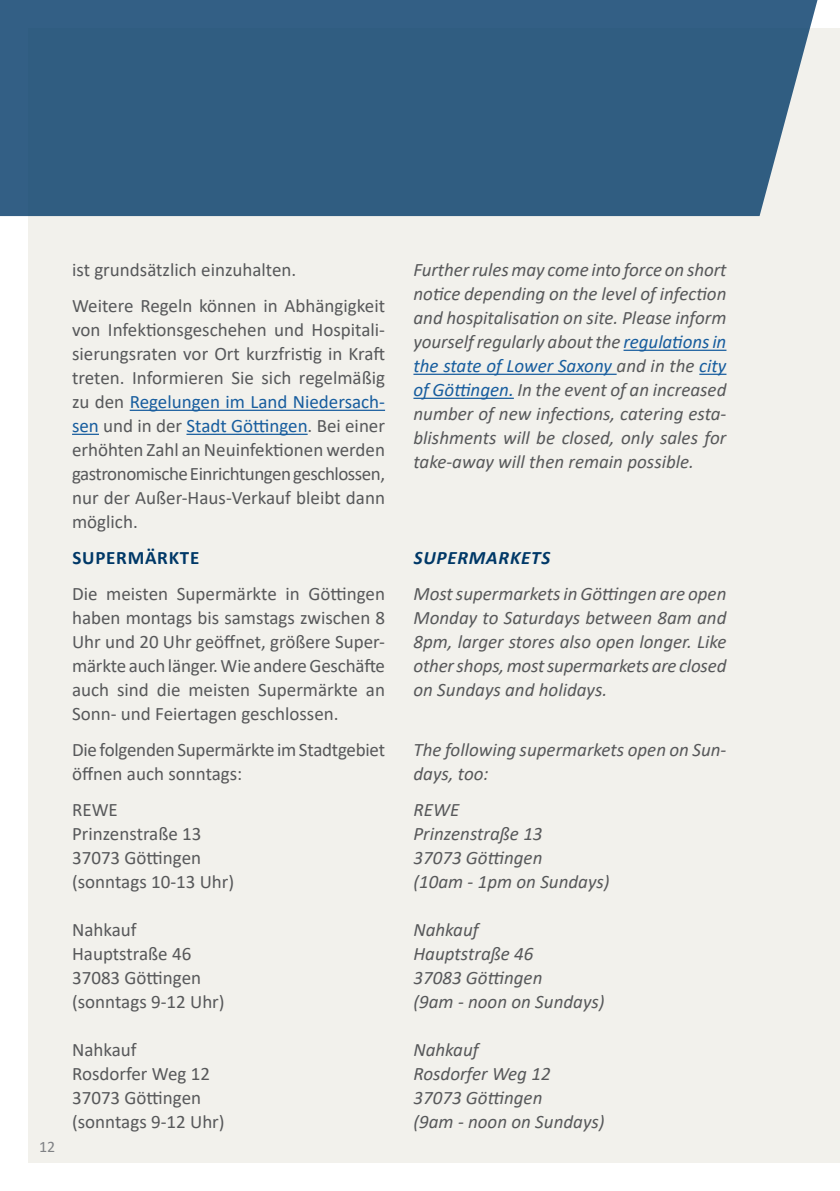
<style>
.page{position:relative;width:840px;height:1191px;background:#fff}
.page>*{position:absolute;margin:0;border:0;box-sizing:border-box;transform-origin:0 0}
.Copy{font:19px/24px "Calibri";color:#57585a;text-align:justify}
.Copy-2{font:italic 19px/24px "Calibri";color:#57585a;text-align:justify}
.Copy-3{font:italic 700 19px "Calibri";letter-spacing:.04em;color:#003867}
.Copy-4{font:700 19px "Calibri";letter-spacing:.04em;color:#003867}
.Copy-5{font:16px "Calibri";color:#808285}
.s1{color:#175d9e}
</style>
<div class="page">
<div style="left:28px;top:28px;width:811px;height:1134px;background:#f2f1ec"></div>
<div style="left:0;top:0;width:818px;height:216px;background:#305d81"></div>
<hr style="left:130px;top:410px;width:255px;height:1px;background:#175d9e">
<svg style="left:72px;top:434px;width:27px;height:1px"></svg>
<hr style="left:186px;top:434px;width:121px;height:1px;background:#175d9e">
<hr style="left:623px;top:350px;width:103px;height:1px;background:#175d9e">
<hr style="left:413px;top:374px;width:203px;height:1px;background:#175d9e">
<svg style="left:699px;top:374px;width:27px;height:1px"></svg>
<hr style="left:413px;top:398px;width:100px;height:1px;background:#175d9e">
<p class="Copy-5" style="left:39px;top:1136px;width:18px">12</p>
<p class="Copy" style="left:72px;top:257px;width:226px">ist grundsätzlich einzuhalten.</p>
<p class="Copy" style="left:72px;top:293px;width:314px">Weitere Regeln können in Abhängigkeit von Infektionsgeschehen und Hospitali&shy;sierungsraten vor Ort kurzfristig in Kraft treten. Informieren Sie sich regelmäßig zu den <span class="s1">Regelungen im Land Niedersach&shy;sen</span> und in der <span class="s1">Stadt Göttingen</span>. Bei einer erhöhten Zahl an Neuinfektionen werden gastronomische Einrichtungen geschlossen, nur der Außer-Haus-Verkauf bleibt dann möglich.</p>
<p class="Copy-4" style="left:72px;top:544px;width:128px">SUPERMÄRKTE</p>
<p class="Copy" style="left:72px;top:581px;width:314px">Die meisten Supermärkte in Göttingen haben montags bis samstags zwischen 8<br>Uhr und 20 Uhr geöffnet, größere Super&shy;märkte auch länger. Wie andere Geschäfte auch sind die meisten Supermärkte an Sonn- und Feiertagen geschlossen.</p>
<p class="Copy" style="left:72px;top:737px;width:314px">Die folgenden Supermärkte im Stadtgebiet öffnen auch sonntags:</p>
<p class="Copy" style="left:72px;top:797px;width:47px">REWE</p>
<p class="Copy" style="left:72px;top:821px;width:131px">Prinzenstraße 13</p>
<p class="Copy" style="left:72px;top:845px;width:130px">37073 Göttingen</p>
<p class="Copy" style="left:72px;top:869px;width:164px">(sonntags 10-13 Uhr)</p>
<p class="Copy" style="left:72px;top:917px;width:66px">Nahkauf</p>
<p class="Copy" style="left:72px;top:941px;width:121px">Hauptstraße 46</p>
<p class="Copy" style="left:72px;top:965px;width:130px">37083 Göttingen</p>
<p class="Copy" style="left:72px;top:989px;width:154px">(sonntags 9-12 Uhr)</p>
<p class="Copy" style="left:72px;top:1037px;width:66px">Nahkauf</p>
<p class="Copy" style="left:72px;top:1061px;width:139px">Rosdorfer Weg 12</p>
<p class="Copy" style="left:72px;top:1085px;width:130px">37073 Göttingen</p>
<p class="Copy" style="left:72px;top:1109px;width:154px">(sonntags 9-12 Uhr)</p>
<p class="Copy-2" style="left:413px;top:257px;width:314px">Further rules may come into force on short notice depending on the level of infection and hospitalisation on site. Please inform yourself regularly about the <span class="s1">regulations in the state of Lower Saxony</span> and in the <span class="s1">city of Göttingen.</span> In the event of an increased number of new infections, catering esta&shy;blishments will be closed, only sales for take-away will then remain possible.</p>
<p class="Copy-3" style="left:413px;top:544px;width:138px">SUPERMARKETS</p>
<p class="Copy-2" style="left:413px;top:581px;width:314px">Most supermarkets in Göttingen are open Monday to Saturdays between 8am and 8pm, larger stores also open longer. Like other shops, most supermarkets are closed on Sundays and holidays.</p>
<p class="Copy-2" style="left:413px;top:737px;width:314px">The following supermarkets open on Sun&shy;days, too:</p>
<p class="Copy-2" style="left:413px;top:797px;width:47px">REWE</p>
<p class="Copy-2" style="left:413px;top:821px;width:131px">Prinzenstraße 13</p>
<p class="Copy-2" style="left:413px;top:845px;width:130px">37073 Göttingen</p>
<p class="Copy-2" style="left:413px;top:869px;width:198px">(10am - 1pm on Sundays)</p>
<p class="Copy-2" style="left:413px;top:917px;width:67px">Nahkauf</p>
<p class="Copy-2" style="left:413px;top:941px;width:121px">Hauptstraße 46</p>
<p class="Copy-2" style="left:413px;top:965px;width:130px">37083 Göttingen</p>
<p class="Copy-2" style="left:413px;top:989px;width:193px">(9am - noon on Sundays)</p>
<p class="Copy-2" style="left:413px;top:1037px;width:67px">Nahkauf</p>
<p class="Copy-2" style="left:413px;top:1061px;width:139px">Rosdorfer Weg 12</p>
<p class="Copy-2" style="left:413px;top:1085px;width:130px">37073 Göttingen</p>
<p class="Copy-2" style="left:413px;top:1109px;width:193px">(9am - noon on Sundays)</p>
</div>
